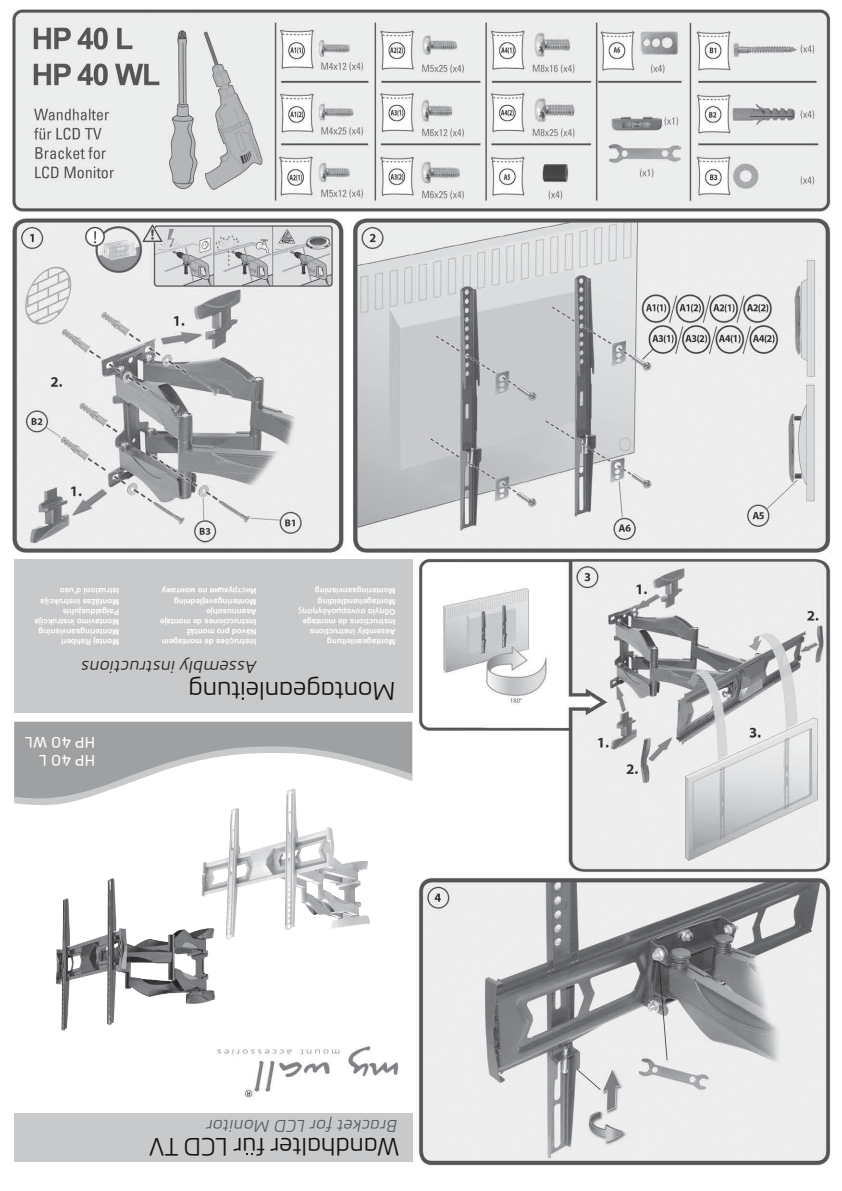
<style>
.page{position:relative;width:842px;height:1191px;background:#fff}
.page>*{position:absolute;margin:0;border:0;box-sizing:border-box;transform-origin:0 0}
.t1{font:25px "Metronic Pro";color:#161010}
.t2{font:24.7px "Metronic Pro";color:#161010}
.t3{font:italic 16.9px "Metronic Pro Air";letter-spacing:.03em;color:#231f20}
.t4{font:italic 16.7px "Metronic Pro Air";letter-spacing:.03em;color:#58595b}
.t5{font:600 15px/18px "Metronic Pro";letter-spacing:.03em;color:#fff}
.t6{font:700 8px/10px "Arial";color:#fff}
</style>
<div class="page">
<img style="left:12px;top:9px;width:819px;height:1157px">
<div style="left:14px;top:1113px;width:398px;height:48px;background:#c7c9cb"></div>
<div style="left:14px;top:559px;width:398px;height:154px;background:#c7c9cb"></div>
<svg style="left:14px;top:721px;width:398px;height:85px"></svg>
<img style="left:204px;top:1042px;width:196px;height:61px">
<img style="left:201px;top:788px;width:169px;height:151px">
<img style="left:50px;top:875px;width:171px;height:159px">
<p class="t6" style="left:119px;top:646px;width:86px;rotate:-180deg">Montaj Rehberi<br>Monteringsanvisning<br>Montavimo instrukcija<br>Paigaldusjuhis<br>Montāžas instrukcija<br>Istruzioni d’uso</p>
<p class="t6" style="left:256px;top:646px;width:98px;rotate:-180deg">Instruções de montagem<br>Návod pro montáž<br>Instrucciones de montaje<br>Asennusohje<br>Monteringsvejledning<br>Инструкция по монтажу</p>
<h1 class="t1" style="left:395px;top:702px;width:208px;rotate:-180deg">Montageanleitung</h1>
<p class="t6" style="left:395px;top:646px;width:99px;rotate:-180deg">Montageanleitung<br>Assembly instructions<br>Instructions de montage<br>Οδηγία συναρμολόγησης<br>Montagehandleiding<br>Monteringsanvisning</p>
<h3 class="t3" style="left:257px;top:675px;width:176px;rotate:-180deg">Assembly instructions</h3>
<h3 class="t5" style="left:95px;top:768px;width:72px;rotate:-180deg">HP 40 L<br>HP 40 WL</h3>
<h3 class="t4" style="left:398px;top:1133px;width:193px;rotate:-180deg">Bracket for LCD Monitor</h3>
<h2 class="t2" style="left:400px;top:1157px;width:252px;rotate:-180deg">Wandhalter fur LCD TV</h2>
</div>
